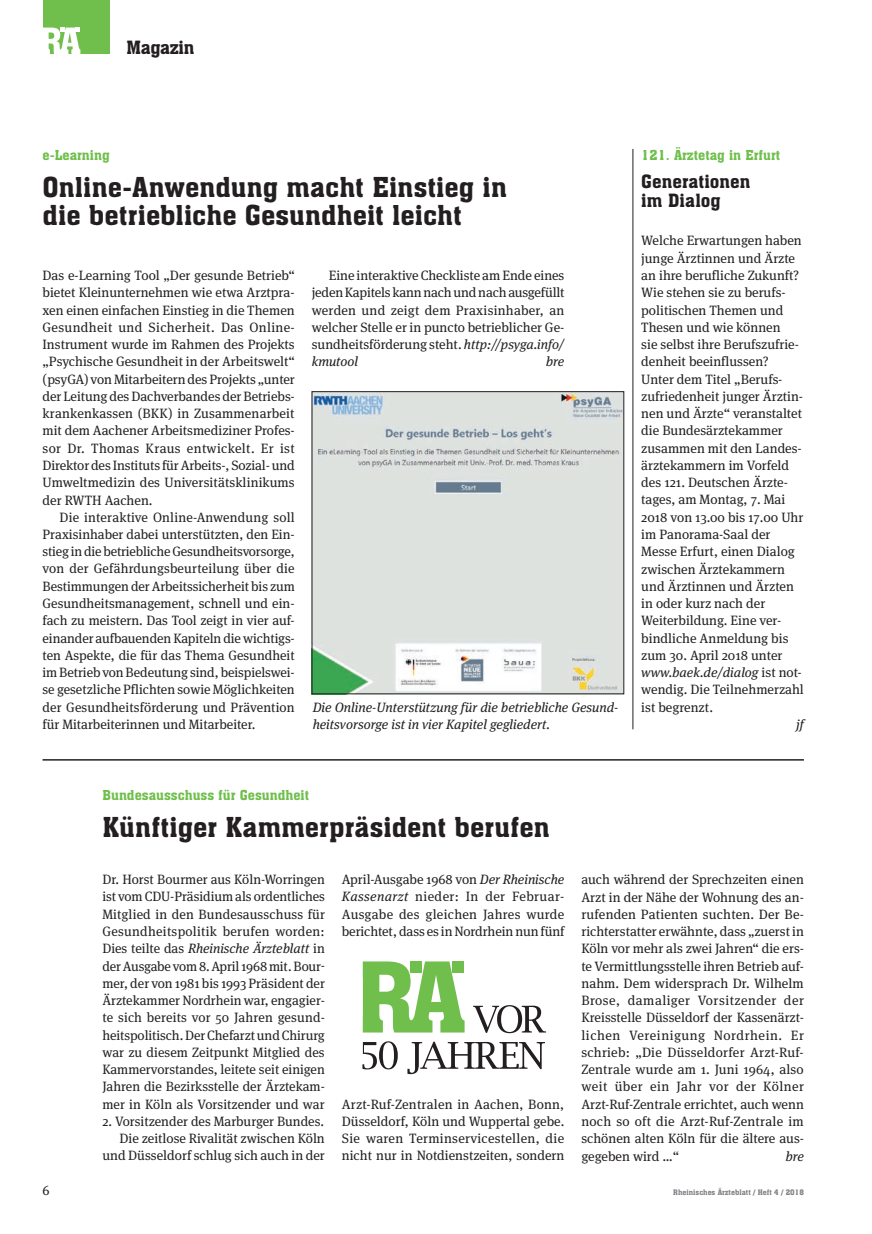
<style>
.page{position:relative;width:872px;height:1234px;background:#fff}
.page>*{position:absolute;margin:0;border:0;box-sizing:border-box;transform-origin:0 0}
.t1{font:27px/28.5px "Aachen BT";color:#231f20}
.t2{font:18px/19.5px "Aachen BT";color:#231f20}
.t3{font:18px "Aachen BT";letter-spacing:-.02em;color:#231f20}
.t4{font:13.5px/17.2px "Meta Serif OT";color:#231f20;text-align:justify}
.t5{font:italic 13.5px/17.2px "Meta Serif OT";color:#231f20}
.t6{font:13.5px "Aachen BT";color:#70bf4c}
.t7{font:7.5px "Aachen BT";color:#808285}
.s1{font-style:italic}
</style>
<div class="page">
<div style="left:43px;top:0;width:66px;height:54px;background:#70bf4c"></div>
<svg style="left:43px;top:28px;width:37px;height:26px"></svg>
<hr style="left:43px;top:759px;width:761px;height:1px;background:#231f20">
<svg style="left:363px;top:961px;width:101px;height:71px"></svg>
<div style="left:411px;top:961px;width:11px;height:11px;background:#70bf4c"></div>
<div style="left:452px;top:961px;width:11px;height:11px;background:#70bf4c"></div>
<svg style="left:473px;top:1005px;width:73px;height:27px"></svg>
<svg style="left:362px;top:1041px;width:36px;height:28px"></svg>
<svg style="left:407px;top:1041px;width:138px;height:32px"></svg>
<hr style="left:632px;top:149px;width:1px;height:580px;background:#231f20">
<img style="left:314px;top:530px;width:308px;height:161px">
<img style="left:314px;top:393px;width:308px;height:137px">
<h2 class="t3" style="left:126px;top:36px;width:69px">Magazin</h2>
<p class="t6" style="left:43px;top:146px;width:69px">e-Learning</p>
<h1 class="t1" style="left:43px;top:172px;width:466px">Online-Anwendung macht Einstieg in die betriebliche Gesundheit leicht</h1>
<p class="t4" style="left:43px;top:267px;width:254px">Das e-Learning Tool „Der gesunde Betrieb“ bietet Kleinunternehmen wie etwa Arztpra&shy;xen einen einfachen Einstieg in die Themen Gesundheit und Sicherheit. Das Online-Instrument wurde im Rahmen des Projekts „Psychische Gesundheit in der Arbeitswelt“ (psyGA) von Mitarbeitern des Projekts „unter der Leitung des Dachverbandes der Betriebs&shy;krankenkassen (BKK) in Zusammenarbeit mit dem Aachener Arbeitsmediziner Profes&shy;sor Dr. Thomas Kraus entwickelt. Er ist Direktor des Instituts für Arbeits-, Sozial- und Umweltmedizin des Universitätsklinikums der RWTH Aachen.</p>
<p class="t4" style="left:43px;top:508px;width:254px;text-indent:17px">Die interaktive Online-Anwendung soll Praxisinhaber dabei unterstützten, den Ein&shy;stieg in die betriebliche Gesundheitsvorsorge, von der Gefährdungsbeurteilung über die Bestimmungen der Arbeitssicherheit bis zum Gesundheitsmanagement, schnell und ein&shy;fach zu meistern. Das Tool zeigt in vier auf&shy;einander aufbauenden Kapiteln die wichtigs&shy;ten Aspekte, die für das Thema Gesundheit im Betrieb von Bedeutung sind, beispielswei&shy;se gesetzliche Pflichten sowie Möglichkeiten der Gesundheitsförderung und Prävention für Mitarbeiterinnen und Mitarbeiter.</p>
<p class="t4" style="left:312px;top:266px;width:254px;text-indent:17px">Eine interaktive Checkliste am Ende eines jeden Kapitels kann nach und nach ausgefüllt werden und zeigt dem Praxisinhaber, an welcher Stelle er in puncto betrieblicher Ge&shy;sundheitsförderung steht. <span class="s1">http://psyga.info/ kmutool</span></p>
<p class="t5" style="left:546px;top:353px;width:20px">bre</p>
<p class="t5" style="left:313px;top:698px;width:307px">Die Online-Unterstützung für die betriebliche Gesund&shy;heitsvorsorge ist in vier Kapitel gegliedert.</p>
<p class="t6" style="left:102px;top:786px;width:208px">Bundesausschuss für Gesundheit</p>
<h1 class="t1" style="left:102px;top:812px;width:449px">Künftiger Kammerpräsident berufen</h1>
<p class="t6" style="left:641px;top:146px;width:140px">121. Ärztetag in Erfurt</p>
<h2 class="t2" style="left:641px;top:171px;width:111px">Generationen im Dialog</h2>
<p class="t4" style="left:641px;top:232px;width:164px;text-align:left">Welche Erwartungen haben junge Ärztinnen und Ärzte an ihre berufliche Zukunft?<br>Wie stehen sie zu berufs&shy;politischen Themen und<br>Thesen und wie können<br>sie selbst ihre Berufszufrie&shy;denheit beeinflussen?<br>Unter dem Titel „Berufs&shy;zufriedenheit junger Ärztin&shy;nen und Ärzte“ veranstaltet die Bundesärztekammer zusammen mit den Landes&shy;ärztekammern im Vorfeld des 121. Deutschen Ärzte&shy;tages, am Montag, 7. Mai<br>2018 von 13.00 bis 17.00 Uhr im Panorama-Saal der<br>Messe Erfurt, einen Dialog zwischen Ärztekammern und Ärztinnen und Ärzten in oder kurz nach der<br>Weiterbildung. Eine ver&shy;bindliche Anmeldung bis zum 30. April 2018 unter <span class="s1">www.baek.de/dialog</span> ist not&shy;wendig. Die Teilnehmerzahl ist begrenzt.</p>
<p class="t5" style="left:796px;top:715px;width:9px">jf</p>
<p class="t4" style="left:102px;top:870px;width:224px">Dr. Horst Bourmer aus Köln-Worringen ist vom CDU-Präsidium als ordentliches Mitglied in den Bundesausschuss für Gesundheitspolitik berufen worden:<br>Dies teilte das <span class="s1">Rheinische Ärzteblatt</span> in der Ausgabe vom 8. April 1968 mit. Bour&shy;mer, der von 1981 bis 1993 Präsident der Ärztekammer Nordrhein war, engagier&shy;te sich bereits vor 50 Jahren gesund&shy;heitspolitisch. Der Chefarzt und Chirurg war zu diesem Zeitpunkt Mitglied des Kammervorstandes, leitete seit einigen Jahren die Bezirksstelle der Ärztekam&shy;mer in Köln als Vorsitzender und war</p>
<p class="t4" style="left:102px;top:1112px;width:224px;text-align:right">2. Vorsitzender des Marburger Bundes.<br>Die zeitlose Rivalität zwischen Köln und Düsseldorf schlug sich auch in der</p>
<p class="t4" style="left:342px;top:870px;width:224px">April-Ausgabe 1968 von <span class="s1">Der Rheinische Kassenarzt</span> nieder: In der Februar-Ausgabe des gleichen Jahres wurde berichtet, dass es in Nordrhein nun fünf</p>
<p class="t4" style="left:342px;top:1094px;width:224px">Arzt-Ruf-Zentralen in Aachen, Bonn, Düsseldorf, Köln und Wuppertal gebe.<br>Sie waren Terminservicestellen, die nicht nur in Notdienstzeiten, sondern</p>
<p class="t4" style="left:581px;top:870px;width:224px">auch während der Sprechzeiten einen Arzt in der Nähe der Wohnung des an&shy;rufenden Patienten suchten. Der Be&shy;richterstatter erwähnte, dass „zuerst in Köln vor mehr als zwei Jahren“ die ers&shy;te Vermittlungsstelle ihren Betrieb auf&shy;nahm. Dem widersprach Dr. Wilhelm Brose, damaliger Vorsitzender der Kreisstelle Düsseldorf der Kassenärzt&shy;lichen Vereinigung Nordrhein. Er schrieb: „Die Düsseldorfer Arzt-Ruf-Zentrale wurde am 1. Juni 1964, also weit über ein Jahr vor der Kölner Arzt-Ruf-Zentrale errichtet, auch wenn noch so oft die Arzt-Ruf-Zentrale im schönen alten Köln für die ältere aus&shy;gegeben wird …“</p>
<p class="t5" style="left:785px;top:1146px;width:20px">bre</p>
<p class="t4" style="left:43px;top:1181px;width:9px">6</p>
<p class="t7" style="left:673px;top:1187px;width:132px">Rheinisches Ärzteblatt / Heft 4 / 2018</p>
</div>
